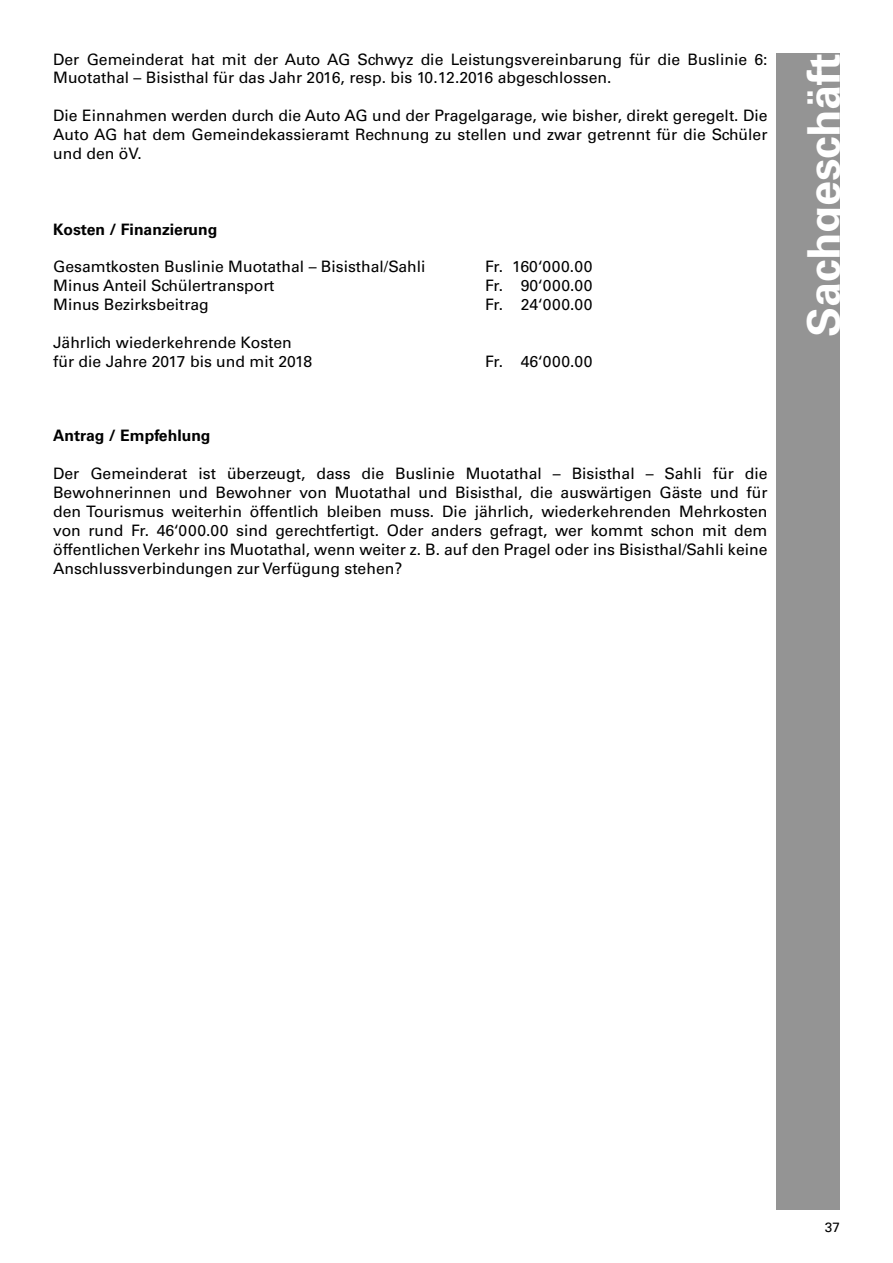
<style>
.page{position:relative;width:893px;height:1263px;background:#fff}
.page>*{position:absolute;margin:0;border:0;box-sizing:border-box;transform-origin:0 0}
.t1{font:700 45px "Univers LT Std";color:#fff}
.t2{font:15.75px/18.9px "Univers LT Std";color:#000}
.t3{font:700 15.75px "Univers LT Std";color:#000}
.t4{font:15.75px "Univers LT Std";letter-spacing:.02em;color:#000}
.t5{font:13.5px "Univers LT Std";color:#000}
</style>
<div class="page">
<div style="left:776px;top:53px;width:64px;height:1157px;background:#949494"></div>
<p class="t2" style="left:53px;top:50px;width:716px">Der Gemeinderat hat mit der Auto AG Schwyz die Leistungsvereinbarung für die Buslinie 6:<br>Muotathal – Bisisthal für das Jahr 2016, resp. bis 10.12.2016 abgeschlossen.</p>
<p class="t2" style="left:53px;top:106px;width:716px;text-align:justify">Die Einnahmen werden durch die Auto AG und der Pragelgarage, wie bisher, direkt geregelt. Die Auto AG hat dem Gemeindekassieramt Rechnung zu stellen und zwar getrennt für die Schüler und den öV.</p>
<p class="t3" style="left:53px;top:220px;width:166px">Kosten / Finanzierung</p>
<p class="t2" style="left:53px;top:258px;width:374px">Gesamtkosten Buslinie Muotathal – Bisisthal/Sahli</p>
<p class="t4" style="left:485px;top:258px;width:109px">Fr. 160‘000.00</p>
<p class="t2" style="left:53px;top:276px;width:223px">Minus Anteil Schülertransport</p>
<p class="t2" style="left:485px;top:276px;width:109px">Fr. 90‘000.00</p>
<p class="t2" style="left:53px;top:295px;width:157px">Minus Bezirksbeitrag</p>
<p class="t2" style="left:485px;top:295px;width:109px">Fr. 24‘000.00</p>
<p class="t2" style="left:53px;top:333px;width:261px">Jährlich wiederkehrende Kosten für die Jahre 2017 bis und mit 2018</p>
<p class="t2" style="left:485px;top:352px;width:109px">Fr. 46‘000.00</p>
<p class="t3" style="left:53px;top:426px;width:159px">Antrag / Empfehlung</p>
<p class="t2" style="left:53px;top:464px;width:716px;text-align:justify">Der Gemeinderat ist überzeugt, dass die Buslinie Muotathal – Bisisthal – Sahli für die Bewohnerinnen und Bewohner von Muotathal und Bisisthal, die auswärtigen Gäste und für den Tourismus weiterhin öffentlich bleiben muss. Die jährlich, wiederkehrenden Mehrkosten von rund Fr. 46‘000.00 sind gerechtfertigt. Oder anders gefragt, wer kommt schon mit dem öffentlichen Verkehr ins Muotathal, wenn weiter z. B. auf den Pragel oder ins Bisisthal/Sahli keine Anschlussverbindungen zur Verfügung stehen?</p>
<h1 class="t1" style="left:798px;top:337px;width:285px;rotate:-90deg">Sachgeschäft</h1>
<p class="t5" style="left:825px;top:1219px;width:17px">37</p>
</div>
